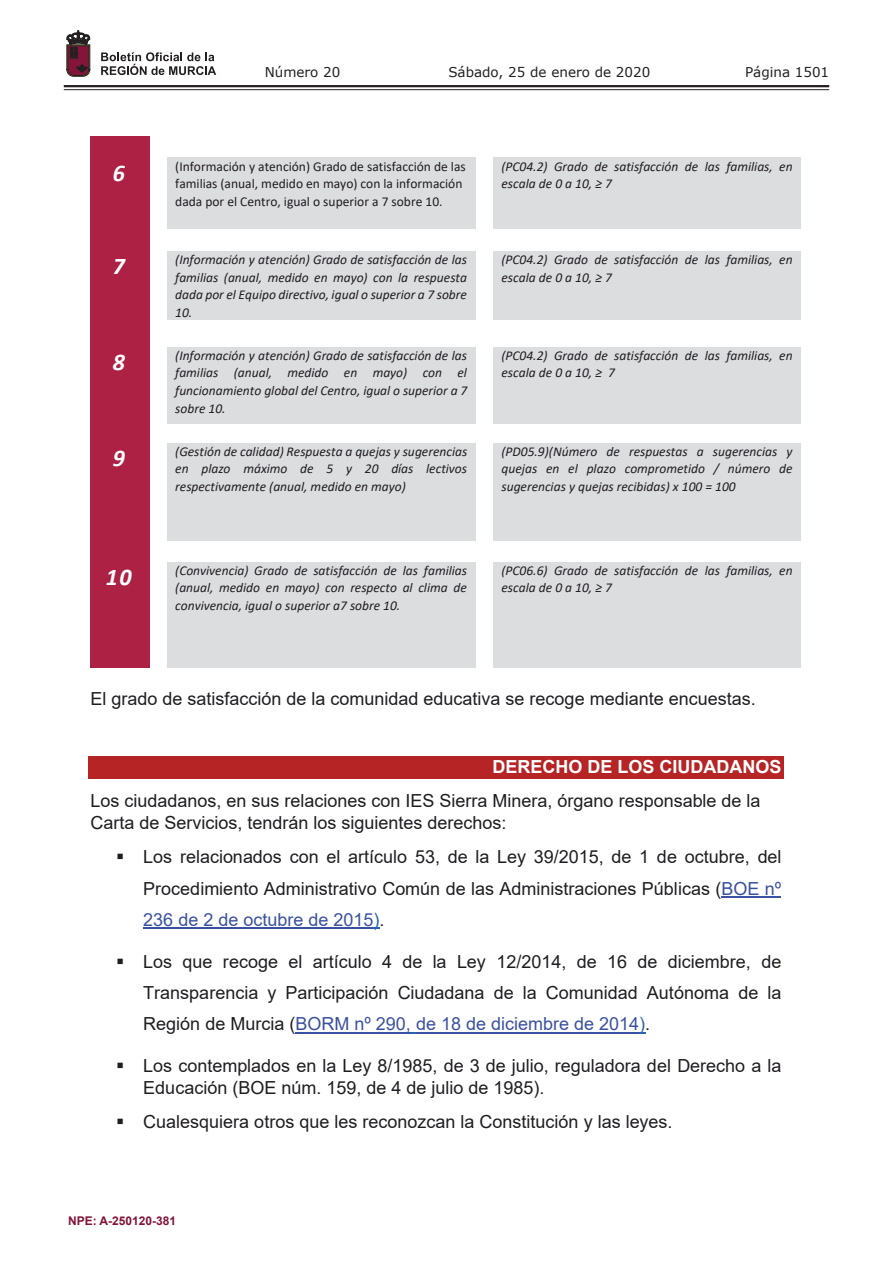
<style>
.page{position:relative;width:893px;height:1263px;background:#fff}
.page>*{position:absolute;margin:0;border:0;box-sizing:border-box;transform-origin:0 0}
.t1{font:italic 700 24px "Calibri";color:#fff}
.t2{font:18px/31.3px "Arial";color:#201d22}
.t3{font:700 18px "Arial";color:#fff}
.t4{font:italic 13.5px/17.5px "Calibri";color:#201d22;text-align:justify}
.t5{font:13.5px/17.5px "Calibri";color:#201d22}
.t6{font:13.5px "Verdana";color:#231f20}
.t7{font:700 12px "Arial";color:#83143a}
.s1{color:#3a51a2}
.s2{color:#2a64b0}
</style>
<div class="page">
<hr style="left:64px;top:85px;width:765px;height:2px;background:#231f20">
<hr style="left:64px;top:89px;width:765px;height:1px;background:#231f20">
<svg style="left:101px;top:52px;width:115px;height:23px"></svg>
<svg style="left:67px;top:31px;width:23px;height:45px"></svg>
<div style="left:90px;top:136px;width:59px;height:22px;background:#ad2145"></div>
<div style="left:90px;top:158px;width:59px;height:71px;background:#ad2145"></div>
<div style="left:167px;top:158px;width:308px;height:71px;background:#dcdddf"></div>
<div style="left:493px;top:158px;width:308px;height:71px;background:#dcdddf"></div>
<div style="left:90px;top:229px;width:59px;height:22px;background:#ad2145"></div>
<div style="left:90px;top:251px;width:59px;height:69px;background:#ad2145"></div>
<div style="left:167px;top:251px;width:308px;height:69px;background:#dcdddf"></div>
<div style="left:493px;top:251px;width:308px;height:69px;background:#dcdddf"></div>
<div style="left:90px;top:320px;width:59px;height:27px;background:#ad2145"></div>
<div style="left:90px;top:347px;width:59px;height:76px;background:#ad2145"></div>
<div style="left:167px;top:347px;width:308px;height:76px;background:#dcdddf"></div>
<div style="left:493px;top:347px;width:308px;height:76px;background:#dcdddf"></div>
<div style="left:90px;top:423px;width:59px;height:20px;background:#ad2145"></div>
<div style="left:90px;top:443px;width:59px;height:97px;background:#ad2145"></div>
<div style="left:167px;top:443px;width:308px;height:97px;background:#dcdddf"></div>
<div style="left:493px;top:443px;width:308px;height:97px;background:#dcdddf"></div>
<div style="left:90px;top:540px;width:59px;height:22px;background:#ad2145"></div>
<div style="left:90px;top:562px;width:59px;height:105px;background:#ad2145"></div>
<div style="left:167px;top:562px;width:308px;height:105px;background:#dcdddf"></div>
<div style="left:493px;top:562px;width:308px;height:105px;background:#dcdddf"></div>
<div style="left:88px;top:756px;width:696px;height:22px;background:#b72425"></div>
<hr style="left:721px;top:896px;width:60px;height:2px;background:#3a51a2">
<hr style="left:143px;top:928px;width:230px;height:1px;background:#3a51a2">
<hr style="left:295px;top:1032px;width:116px;height:1px;background:#3a51a2">
<hr style="left:416px;top:1032px;width:223px;height:1px;background:#3a51a2">
<p class="t6" style="left:265px;top:62px;width:77px">Número 20</p>
<p class="t6" style="left:448px;top:62px;width:203px">Sábado, 25 de enero de 2020</p>
<p class="t6" style="left:745px;top:62px;width:86px">Página 1501</p>
<h1 class="t1" style="left:113px;top:156px;width:14px">6</h1>
<p class="t5" style="left:175px;top:157px;width:292px">(Información y atención) Grado de satisfacción de las familias (anual, medido en mayo) con la información dada por el Centro, igual o superior a 7 sobre 10.</p>
<p class="t4" style="left:501px;top:157px;width:293px">(PC04.2) Grado de satisfacción de las familias, en escala de 0 a 10, ≥ 7</p>
<h1 class="t1" style="left:113px;top:249px;width:14px">7</h1>
<p class="t4" style="left:175px;top:250px;width:293px">(Información y atención) Grado de satisfacción de las familias (anual, medido en mayo) con la respuesta dada por el Equipo directivo, igual o superior a 7 sobre 10.</p>
<p class="t4" style="left:501px;top:250px;width:293px">(PC04.2) Grado de satisfacción de las familias, en escala de 0 a 10, ≥ 7</p>
<h1 class="t1" style="left:113px;top:345px;width:14px">8</h1>
<p class="t4" style="left:175px;top:346px;width:294px">(Información y atención) Grado de satisfacción de las familias (anual, medido en mayo) con el funcionamiento global del Centro, igual o superior a 7 sobre 10.</p>
<p class="t4" style="left:501px;top:346px;width:293px">(PC04.2) Grado de satisfacción de las familias, en escala de 0 a 10, ≥ 7</p>
<h1 class="t1" style="left:113px;top:441px;width:14px">9</h1>
<p class="t4" style="left:175px;top:442px;width:294px">(Gestión de calidad) Respuesta a quejas y sugerencias en plazo máximo de 5 y 20 días lectivos respectivamente (anual, medido en mayo)</p>
<p class="t4" style="left:501px;top:442px;width:293px">(PD05.9)(Número de respuestas a sugerencias y quejas en el plazo comprometido / número de sugerencias y quejas recibidas) x 100 = 100</p>
<h1 class="t1" style="left:106px;top:560px;width:27px">10</h1>
<p class="t4" style="left:175px;top:561px;width:293px">(Convivencia) Grado de satisfacción de las familias (anual, medido en mayo) con respecto al clima de convivencia, igual o superior a7 sobre 10.</p>
<p class="t4" style="left:501px;top:561px;width:293px">(PC06.6) Grado de satisfacción de las familias, en escala de 0 a 10, ≥ 7</p>
<h2 class="t2" style="left:90px;top:683px;width:667px">El grado de satisfacción de la comunidad educativa se recoge mediante encuestas.</h2>
<h2 class="t3" style="left:492px;top:754px;width:291px">DERECHO DE LOS CIUDADANOS</h2>
<h2 class="t2" style="left:90px;top:790px;width:672px;line-height:22px">Los ciudadanos, en sus relaciones con IES Sierra Minera, órgano responsable de la<br>Carta de Servicios, tendrán los siguientes derechos:</h2>
<h2 class="t2" style="left:143px;top:841px;width:640px;text-align:justify;text-indent:-27px">▪ Los relacionados con el artículo 53, de la Ley 39/2015, de 1 de octubre, del Procedimiento Administrativo Común de las Administraciones Públicas (<span class="s1">BOE nº 236 de 2 de octubre de 2015</span><span class="s2">)</span>.</h2>
<h2 class="t2" style="left:143px;top:946px;width:640px;text-align:justify;text-indent:-27px">▪ Los que recoge el artículo 4 de la Ley 12/2014, de 16 de diciembre, de Transparencia y Participación Ciudadana de la Comunidad Autónoma de la Región de Murcia (<span class="s1">BORM nº 290, de 18 de diciembre de 2014</span><span class="s2">)</span>.</h2>
<h2 class="t2" style="left:143px;top:1055px;width:640px;line-height:21.8px;text-indent:-27px">▪ Los contemplados en la Ley 8/1985, de 3 de julio, reguladora del Derecho a la<br>Educación (BOE núm. 159, de 4 de julio de 1985).</h2>
<h2 class="t2" style="left:116px;top:1106px;width:558px">▪ Cualesquiera otros que les reconozcan la Constitución y las leyes.</h2>
<p class="t7" style="left:68px;top:1212px;width:110px">NPE: A-250120-381</p>
</div>
